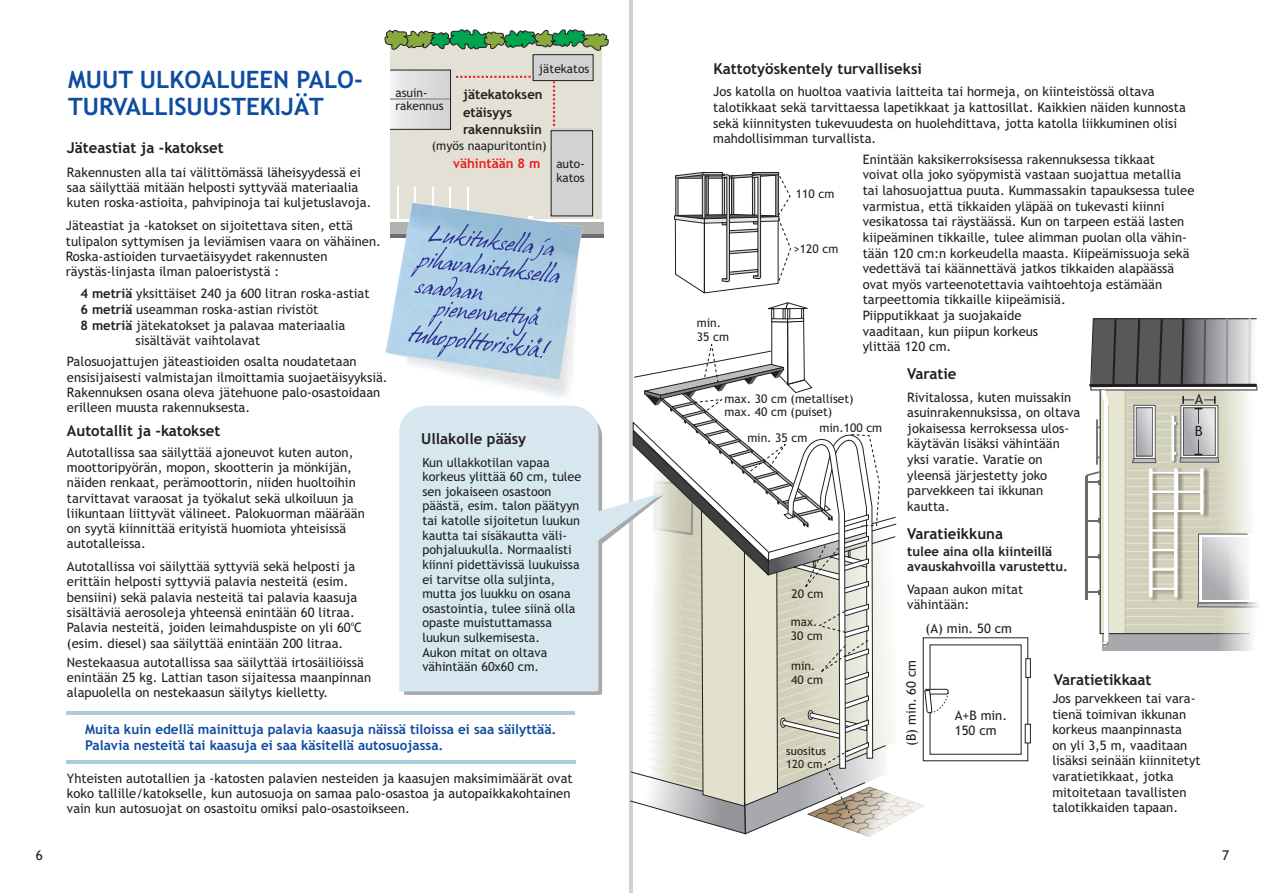
<style>
.page{position:relative;width:1263px;height:893px;background:#fff}
.page>*{position:absolute;margin:0;border:0;box-sizing:border-box;transform-origin:0 0}
.t1{font:700 24px/27.9px "Trebuchet MS";color:#0d4da1}
.t2{font:700 15px "Trebuchet MS";color:#231f20}
.t3{font:14.1px "Trebuchet MS";color:#231f20}
.t4{font:700 13.5px/15.8px "Trebuchet MS";color:#0f4ca0}
.t5{font:13.5px "Trebuchet MS";color:#231f20}
.t6{font:700 13.2px/16.8px "Trebuchet MS";color:#231f20}
.t7{font:700 13.2px "Trebuchet MS";color:#ee1d23}
.t8{font:13.05px/15.6px "Trebuchet MS";color:#231f20}
.t9{font:700 13.05px/14.4px "Trebuchet MS";color:#231f20}
.t10{font:12.6px/14.7px "Trebuchet MS";color:#231f20}
.t11{font:12.3px "Trebuchet MS";color:#231f20}
.t12{font:12px/14px "Trebuchet MS";color:#231f20}
.t13{font:11.25px/13px "Trebuchet MS";color:#231f20}
.t14{font:6.45px "Trebuchet MS";color:#231f20}
.s1{font-weight:700}
</style>
<div class="page">
<hr style="left:66px;top:711px;width:509px;height:3px;background:#adcbdb">
<hr style="left:66px;top:760px;width:510px;height:3px;background:#adcbdb">
<hr style="left:629px;top:0;width:4px;height:893px;background:#d1d2d4">
<div style="left:390px;top:40px;width:212px;height:185px;background:#e3e1d5"></div>
<div style="left:533px;top:55px;width:60px;height:25px;background:#d1d2d4"></div>
<div style="left:390px;top:70px;width:61px;height:59px;background:linear-gradient(to right,#eeeff1,#cfd0d2)"></div>
<div style="left:390px;top:70px;width:61px;height:60px;border:1px solid #231f20"></div>
<div style="left:390px;top:220px;width:214px;height:15px;background:#b3b3ad"></div>
<svg style="left:456px;top:76px;width:75px;height:2px"></svg>
<div style="left:533px;top:54px;width:60px;height:27px;border:1px solid #231f20"></div>
<hr style="left:414px;top:187px;width:2px;height:34px;background:#fff">
<hr style="left:467px;top:187px;width:2px;height:34px;background:#fff">
<hr style="left:450px;top:187px;width:1px;height:34px;background:#fff">
<hr style="left:432px;top:187px;width:1px;height:34px;background:#fff">
<div style="left:551px;top:128px;width:40px;height:89px;background:#d1d2d4"></div>
<div style="left:551px;top:130px;width:42px;height:86px;border:1px solid #231f20"></div>
<svg style="left:553px;top:81px;width:2px;height:45px"></svg>
<hr style="left:531px;top:234px;width:73px;height:4px;background:#6c6d70">
<svg style="left:385px;top:29px;width:224px;height:37px"></svg>
<hr style="left:397px;top:187px;width:1px;height:33px;background:#fff">
<hr style="left:390px;top:98px;width:60px;height:1px;background:#a8a9ad">
<hr style="left:531px;top:219px;width:73px;height:2px;background:#fff">
<img style="left:386px;top:202px;width:196px;height:195px">
<svg style="left:408px;top:215px;width:152px;height:143px"></svg>
<svg style="left:1103px;top:647px;width:149px;height:4px"></svg>
<svg style="left:1086px;top:318px;width:173px;height:329px"></svg>
<svg style="left:1025px;top:658px;width:6px;height:20px"></svg>
<svg style="left:399px;top:406px;width:230px;height:285px;fill:#d6e7ef"></svg>
<svg style="left:1025px;top:724px;width:6px;height:19px"></svg>
<svg style="left:629px;top:171px;width:320px;height:666px"></svg>
<p class="t5" style="left:36px;top:850px;width:9px">6</p>
<p class="t12" style="left:539px;top:63px;width:52px">jätekatos</p>
<h1 class="t1" style="left:68px;top:67px;width:296px">MUUT ULKOALUEEN PALO-<br>TURVALLISUUSTEKIJÄT</h1>
<p class="t2" style="left:67px;top:142px;width:158px">Jäteastiat ja -katokset</p>
<p class="t12" style="left:395px;top:86px;width:50px">asuin&shy;rakennus</p>
<p class="t6" style="left:463px;top:87px;width:81px">jätekatoksen</p>
<p class="t6" style="left:463px;top:105px;width:80px">etäisyys rakennuksiin</p>
<p class="t11" style="left:432px;top:141px;width:116px">(myös naapuritontin)</p>
<p class="t7" style="left:453px;top:158px;width:89px">vähintään 8 m</p>
<p class="t12" style="left:556px;top:158px;width:30px">auto&shy;katos</p>
<p class="t8" style="left:67px;top:166px;width:306px;line-height:15.1px">Rakennusten alla tai välittömässä läheisyydessä ei saa säilyttää mitään helposti syttyvää materiaalia kuten roska-astioita, pahvipinoja tai kuljetuslavoja.</p>
<p class="t8" style="left:66px;top:219px;width:317px;line-height:15.1px">Jäteastiat ja -katokset on sijoitettava siten, että tulipalon syttymisen ja leviämisen vaara on vähäinen.<br>Roska-astioiden turvaetäisyydet rakennusten räystäs-linjasta ilman paloeristystä :</p>
<p class="t8" style="left:80px;top:286px;width:291px"><span class="s1">4 metriä</span> yksittäiset 240 ja 600 litran roska-astiat</p>
<p class="t8" style="left:80px;top:302px;width:239px"><span class="s1">6 metriä</span> useamman roska-astian rivistöt</p>
<p class="t8" style="left:80px;top:318px;width:266px"><span class="s1">8 metriä</span> jätekatokset ja palavaa materiaalia</p>
<p class="t8" style="left:135px;top:334px;width:126px">sisältävät vaihtolavat</p>
<p class="t8" style="left:67px;top:355px;width:322px;line-height:15.1px">Palosuojattujen jäteastioiden osalta noudatetaan ensisijaisesti valmistajan ilmoittamia suojaetäisyyksiä.<br>Rakennuksen osana oleva jätehuone palo-osastoidaan erilleen muusta rakennuksesta.</p>
<p class="t8" style="left:67px;top:446px;width:299px;line-height:15.1px">Autotallissa saa säilyttää ajoneuvot kuten auton, moottoripyörän, mopon, skootterin ja mönkijän, näiden renkaat, perämoottorin, niiden huoltoihin tarvittavat varaosat ja työkalut sekä ulkoiluun ja liikuntaan liittyvät välineet. Palokuorman määrään on syytä kiinnittää erityistä huomiota yhteisissä autotalleissa.</p>
<p class="t8" style="left:67px;top:560px;width:292px;line-height:15.1px">Autotallissa voi säilyttää syttyviä sekä helposti ja erittäin helposti syttyviä palavia nesteitä (esim. bensiini) sekä palavia nesteitä tai palavia kaasuja sisältäviä aerosoleja yhteensä enintään 60 litraa.</p>
<p class="t14" style="left:351px;top:621px;width:5px">o</p>
<p class="t8" style="left:67px;top:621px;width:297px;line-height:15.1px">Palavia nesteitä, joiden leimahduspiste on yli 60 C (esim. diesel) saa säilyttää enintään 200 litraa.</p>
<p class="t8" style="left:67px;top:656px;width:306px;line-height:15.1px">Nestekaasua autotallissa saa säilyttää irtosäiliöissä enintään 25 kg. Lattian tason sijaitessa maanpinnan alapuolella on nestekaasun säilytys kielletty.</p>
<p class="t4" style="left:85px;top:723px;width:473px">Muita kuin edellä mainittuja palavia kaasuja näissä tiloissa ei saa säilyttää.<br>Palavia nesteitä tai kaasuja ei saa käsitellä autosuojassa.</p>
<p class="t8" style="left:67px;top:772px;width:507px;line-height:15.1px">Yhteisten autotallien ja -katosten palavien nesteiden ja kaasujen maksimimäärät ovat koko tallille/katokselle, kun autosuoja on samaa palo-osastoa ja autopaikkakohtainen vain kun autosuojat on osastoitu omiksi palo-osastoikseen.</p>
<p class="t2" style="left:67px;top:425px;width:155px">Autotallit ja -katokset</p>
<p class="t2" style="left:421px;top:433px;width:106px">Ullakolle pääsy</p>
<p class="t10" style="left:422px;top:456px;width:160px">Kun ullakkotilan vapaa korkeus ylittää 60 cm, tulee sen jokaiseen osastoon päästä, esim. talon päätyyn tai katolle sijoitetun luukun kautta tai sisäkautta väli&shy;pohjaluukulla. Normaalisti kiinni pidettävissä luukuissa ei tarvitse olla suljinta, mutta jos luukku on osana osastointia, tulee siinä olla opaste muistuttamassa luukun sulkemisesta.<br>Aukon mitat on oltava vähintään 60x60 cm.</p>
<p class="t2" style="left:714px;top:63px;width:210px">Kattotyöskentely turvalliseksi</p>
<p class="t8" style="left:713px;top:85px;width:474px">Jos katolla on huoltoa vaativia laitteita tai hormeja, on kiinteistössä oltava talotikkaat sekä tarvittaessa lapetikkaat ja kattosillat. Kaikkien näiden kunnosta sekä kiinnitysten tukevuudesta on huolehdittava, jotta katolla liikkuminen olisi mahdollisimman turvallista.</p>
<p class="t12" style="left:697px;top:317px;width:34px">min.<br>35 cm</p>
<p class="t12" style="left:796px;top:188px;width:40px">110 cm</p>
<p class="t12" style="left:794px;top:243px;width:46px">&gt;120 cm</p>
<p class="t8" style="left:863px;top:153px;width:333px">Enintään kaksikerroksisessa rakennuksessa tikkaat<br>voivat olla joko syöpymistä vastaan suojattua metallia tai lahosuojattua puuta. Kummassakin tapauksessa tulee varmistua, että tikkaiden yläpää on tukevasti kiinni vesikatossa tai räystäässä. Kun on tarpeen estää lasten kiipeäminen tikkaille, tulee alimman puolan olla vähin&shy;tään 120 cm:n korkeudella maasta. Kiipeämissuoja sekä vedettävä tai käännettävä jatkos tikkaiden alapäässä ovat myös varteenotettavia vaihtoehtoja estämään tarpeettomia tikkaille kiipeämisiä.<br>Piipputikkaat ja suojakaide<br>vaaditaan, kun piipun korkeus<br>ylittää 120 cm.</p>
<p class="t2" style="left:907px;top:368px;width:51px">Varatie</p>
<p class="t12" style="left:725px;top:393px;width:131px">max. 30 cm (metalliset)</p>
<p class="t12" style="left:725px;top:406px;width:109px">max. 40 cm (puiset)</p>
<p class="t12" style="left:747px;top:431px;width:62px">min. 35 cm</p>
<p class="t12" style="left:819px;top:422px;width:64px">min.100 cm</p>
<p class="t12" style="left:791px;top:588px;width:34px">20 cm</p>
<p class="t12" style="left:791px;top:616px;width:34px">max.<br>30 cm</p>
<p class="t12" style="left:791px;top:660px;width:34px">min.<br>40 cm</p>
<p class="t13" style="left:786px;top:745px;width:41px">suositus<br>120 cm</p>
<p class="t8" style="left:907px;top:390px;width:175px">Rivitalossa, kuten muissakin asuinrakennuksissa, on oltava jokaisessa kerroksessa ulos&shy;käytävän lisäksi vähintään yksi varatie. Varatie on yleensä järjestetty joko parvekkeen tai ikkunan kautta.</p>
<p class="t9" style="left:907px;top:546px;width:162px">tulee aina olla kiinteillä avauskahvoilla varustettu.</p>
<p class="t2" style="left:907px;top:528px;width:97px">Varatieikkuna</p>
<p class="t8" style="left:907px;top:584px;width:117px;line-height:14.4px">Vapaan aukon mitat vähintään:</p>
<p class="t8" style="left:926px;top:622px;width:88px">(A) min. 50 cm</p>
<p class="t3" style="left:1195px;top:393px;width:10px">A</p>
<p class="t3" style="left:1195px;top:425px;width:9px">B</p>
<p class="t8" style="left:904px;top:746px;width:88px;rotate:-90deg">(B) min. 60 cm</p>
<p class="t8" style="left:955px;top:709px;width:54px;line-height:15.1px">A+B min.<br>150 cm</p>
<p class="t2" style="left:1054px;top:674px;width:99px">Varatietikkaat</p>
<p class="t8" style="left:1052px;top:692px;width:150px">Jos parvekkeen tai vara&shy;tienä toimivan ikkunan korkeus maanpinnasta<br>on yli 3,5 m, vaaditaan lisäksi seinään kiinnitetyt varatietikkaat, jotka mitoitetaan tavallisten talotikkaiden tapaan.</p>
<p class="t5" style="left:1222px;top:850px;width:9px">7</p>
</div>
